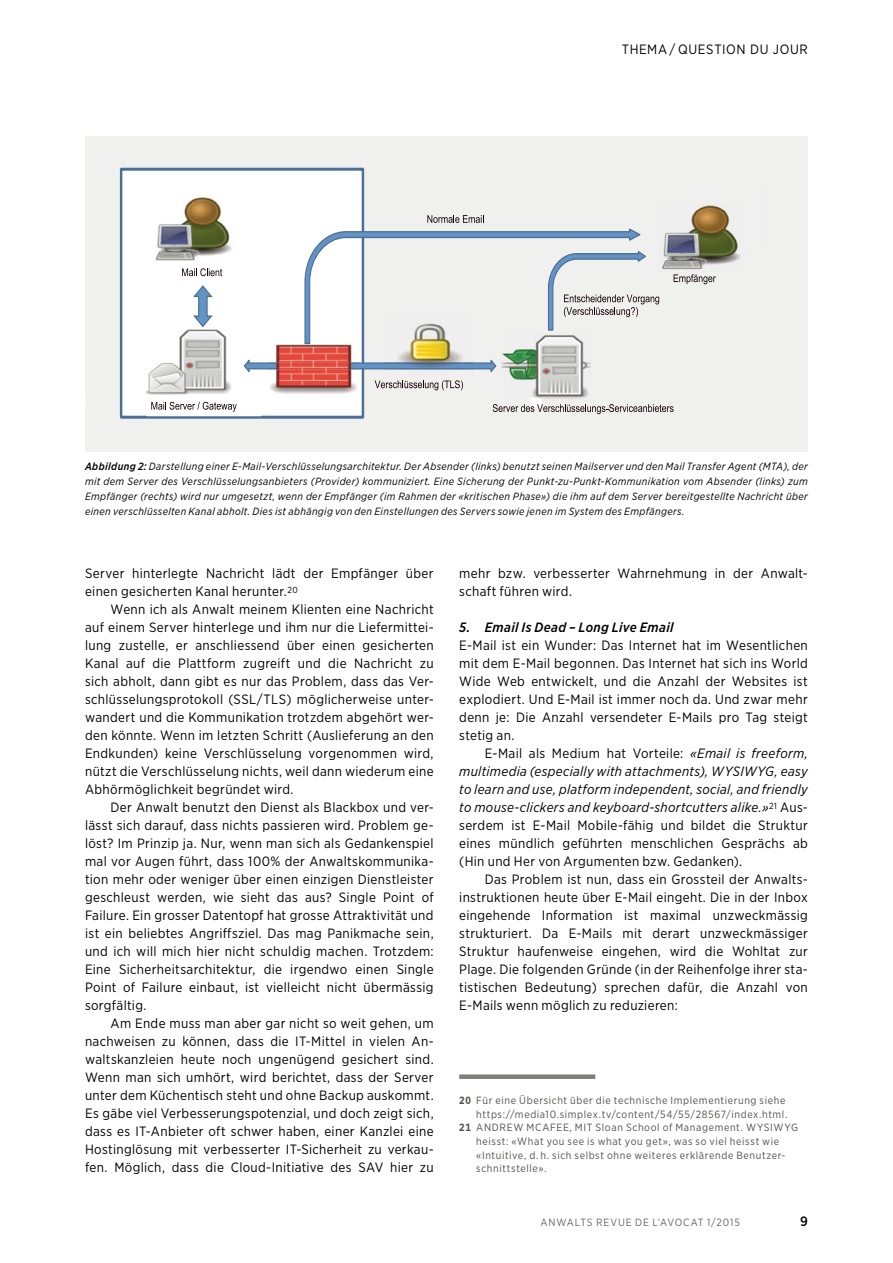
<style>
.page{position:relative;width:893px;height:1263px;background:#fff}
.page>*{position:absolute;margin:0;border:0;box-sizing:border-box;transform-origin:0 0}
.t1{font:13.5px/18px "Gotham Narrow";letter-spacing:.025em;color:#000}
.t2{font:italic 13.5px "Gotham Narrow";letter-spacing:.025em;color:#000}
.t3{font:italic 500 13.5px "Gotham Narrow";letter-spacing:.025em;color:#000}
.t4{font:13.5px "Gotham Narrow";letter-spacing:.05em;color:#000}
.t5{font:500 13.5px "Gotham Narrow";color:#000}
.t6{font:italic 10.5px/15px "Gotham Narrow";letter-spacing:.035em;color:#000;text-align:justify}
.t7{font:10.5px "Gotham Narrow";letter-spacing:.06em;color:#55524e}
.t8{font:10.5px "Gotham Narrow";letter-spacing:.08em;color:#6a6864}
.s1{font-weight:500}
.s2{font-style:italic}
.s3{font-style:normal}
.s4{font-weight:700}
</style>
<div class="page">
<div style="left:459px;top:1074px;width:136px;height:5px;background:#7f7c7a"></div>
<div style="left:85px;top:136px;width:705px;height:261px;background:#f0f0ef"></div>
<div style="left:85px;top:407px;width:705px;height:45px;background:#f0f0ef"></div>
<div style="left:121px;top:169px;width:242px;height:248px;background:#fff"></div>
<div style="left:120px;top:168px;width:244px;height:251px;border:3px solid #4c7095"></div>
<img style="left:145px;top:329px;width:87px;height:66px">
<svg style="left:193px;top:285px;width:20px;height:43px"></svg>
<img style="left:155px;top:197px;width:77px;height:64px">
<img style="left:271px;top:344px;width:84px;height:50px">
<img style="left:398px;top:345px;width:64px;height:12px">
<img style="left:501px;top:345px;width:90px;height:52px">
<img style="left:662px;top:205px;width:78px;height:65px">
<svg style="left:182px;top:268px;width:40px;height:8px"></svg>
<svg style="left:304px;top:215px;width:355px;height:130px"></svg>
<svg style="left:85px;top:397px;width:678px;height:17px"></svg>
<svg style="left:244px;top:357px;width:253px;height:33px"></svg>
<svg style="left:674px;top:274px;width:42px;height:10px"></svg>
<div style="left:763px;top:136px;width:45px;height:238px;background:#f0f0ef"></div>
<div style="left:763px;top:374px;width:45px;height:10px;background:#f0f0ef"></div>
<div style="left:763px;top:384px;width:45px;height:68px;background:#f0f0ef"></div>
<p class="t4" style="left:622px;top:41px;width:188px">THEMA / QUESTION DU JOUR</p>
<p class="t6" style="left:85px;top:458px;width:724px"><span class="s1">Abbildung 2:</span> Darstellung einer E-Mail-Verschlüsselungsarchitektur. Der Absender (links) benutzt seinen Mailserver und den Mail Transfer Agent (MTA), der mit dem Server des Verschlüsselungsanbieters (Provider) kommuniziert. Eine Sicherung der Punkt-zu-Punkt-Kommunikation vom Absender (links) zum Empfänger (rechts) wird nur umgesetzt, wenn der Empfänger (im Rahmen der «kritischen Phase») die ihm auf dem Server bereitgestellte Nachricht über einen verschlüsselten Kanal abholt. Dies ist abhängig von den Einstellungen des Servers sowie jenen im System des Empfängers.</p>
<p class="t1" style="left:85px;top:564px;width:350px">Server hinterlegte Nachricht lädt der Empfänger über</p>
<p class="t1" style="left:85px;top:582px;width:214px">einen gesicherten Kanal herunter.<sup>20</sup></p>
<p class="t1" style="left:111px;top:600px;width:325px">Wenn ich als Anwalt meinem Klienten eine Nachricht</p>
<p class="t1" style="left:85px;top:618px;width:350px">auf einem Server hinterlege und ihm nur die Liefermittei-</p>
<p class="t1" style="left:85px;top:636px;width:350px">lung zustelle, er anschliessend über einen gesicherten</p>
<p class="t1" style="left:85px;top:654px;width:350px">Kanal auf die Plattform zugreift und die Nachricht zu</p>
<p class="t1" style="left:85px;top:672px;width:350px">sich abholt, dann gibt es nur das Problem, dass das Ver-</p>
<p class="t1" style="left:85px;top:690px;width:350px">schlüsselungsprotokoll (SSL/TLS) möglicherweise unter-</p>
<p class="t1" style="left:85px;top:708px;width:350px">wandert und die Kommunikation trotzdem abgehört wer-</p>
<p class="t1" style="left:85px;top:726px;width:350px">den könnte. Wenn im letzten Schritt (Auslieferung an den</p>
<p class="t1" style="left:85px;top:744px;width:350px">Endkunden) keine Verschlüsselung vorgenommen wird,</p>
<p class="t1" style="left:85px;top:762px;width:350px">nützt die Verschlüsselung nichts, weil dann wiederum eine</p>
<p class="t1" style="left:85px;top:780px;width:210px">Abhörmöglichkeit begründet wird.</p>
<p class="t1" style="left:111px;top:798px;width:325px">Der Anwalt benutzt den Dienst als Blackbox und ver-</p>
<p class="t1" style="left:85px;top:816px;width:350px">lässt sich darauf, dass nichts passieren wird. Problem ge-</p>
<p class="t1" style="left:85px;top:834px;width:350px">löst? Im Prinzip ja. Nur, wenn man sich als Gedankenspiel</p>
<p class="t1" style="left:85px;top:852px;width:349px">mal vor Augen führt, dass 100% der Anwaltskommunika-</p>
<p class="t1" style="left:85px;top:870px;width:350px">tion mehr oder weniger über einen einzigen Dienstleister</p>
<p class="t1" style="left:85px;top:888px;width:350px">geschleust werden, wie sieht das aus? Single Point of</p>
<p class="t1" style="left:85px;top:906px;width:350px">Failure. Ein grosser Datentopf hat grosse Attraktivität und</p>
<p class="t1" style="left:85px;top:924px;width:350px">ist ein beliebtes Angriffsziel. Das mag Panikmache sein,</p>
<p class="t1" style="left:85px;top:942px;width:350px">und ich will mich hier nicht schuldig machen. Trotzdem:</p>
<p class="t1" style="left:85px;top:960px;width:350px">Eine Sicherheitsarchitektur, die irgendwo einen Single</p>
<p class="t1" style="left:85px;top:978px;width:350px">Point of Failure einbaut, ist vielleicht nicht übermässig</p>
<p class="t1" style="left:85px;top:996px;width:63px">sorgfältig.</p>
<p class="t1" style="left:111px;top:1014px;width:325px">Am Ende muss man aber gar nicht so weit gehen, um</p>
<p class="t1" style="left:85px;top:1032px;width:350px">nachweisen zu können, dass die IT-Mittel in vielen An-</p>
<p class="t1" style="left:85px;top:1050px;width:350px">waltskanzleien heute noch ungenügend gesichert sind.</p>
<p class="t1" style="left:85px;top:1068px;width:350px">Wenn man sich umhört, wird berichtet, dass der Server</p>
<p class="t1" style="left:85px;top:1086px;width:350px">unter dem Küchentisch steht und ohne Backup auskommt.</p>
<p class="t1" style="left:85px;top:1104px;width:350px">Es gäbe viel Verbesserungspotenzial, und doch zeigt sich,</p>
<p class="t1" style="left:85px;top:1122px;width:350px">dass es IT-Anbieter oft schwer haben, einer Kanzlei eine</p>
<p class="t1" style="left:85px;top:1140px;width:350px">Hostinglösung mit verbesserter IT-Sicherheit zu verkau-</p>
<p class="t1" style="left:85px;top:1158px;width:350px">fen. Möglich, dass die Cloud-Initiative des SAV hier zu</p>
<p class="t1" style="left:459px;top:564px;width:350px">mehr bzw. verbesserter Wahrnehmung in der Anwalt&shy;schaft führen wird.</p>
<p class="t3" style="left:459px;top:618px;width:216px">5. Email Is Dead – Long Live Email</p>
<p class="t1" style="left:459px;top:636px;width:350px">E-Mail ist ein Wunder: Das Internet hat im Wesentlichen</p>
<p class="t1" style="left:459px;top:654px;width:350px">mit dem E-Mail begonnen. Das Internet hat sich ins World</p>
<p class="t1" style="left:459px;top:672px;width:350px">Wide Web entwickelt, und die Anzahl der Websites ist</p>
<p class="t1" style="left:459px;top:690px;width:350px">explodiert. Und E-Mail ist immer noch da. Und zwar mehr</p>
<p class="t1" style="left:459px;top:708px;width:350px">denn je: Die Anzahl versendeter E-Mails pro Tag steigt</p>
<p class="t1" style="left:459px;top:726px;width:57px">stetig an.</p>
<p class="t1" style="left:485px;top:744px;width:325px">E-Mail als Medium hat Vorteile: <span class="s2">«Email is freeform,</span></p>
<p class="t2" style="left:459px;top:763px;width:350px">multimedia (especially with attachments), WYSIWYG, easy</p>
<p class="t2" style="left:459px;top:781px;width:350px">to learn and use, platform independent, social, and friendly</p>
<p class="t2" style="left:459px;top:799px;width:349px">to mouse-clickers and keyboard-shortcutters alike.»<sup>21</sup> <span class="s3">Aus-</span></p>
<p class="t1" style="left:459px;top:816px;width:350px">serdem ist E-Mail Mobile-fähig und bildet die Struktur</p>
<p class="t1" style="left:459px;top:834px;width:350px">eines mündlich geführten menschlichen Gesprächs ab</p>
<p class="t1" style="left:459px;top:852px;width:284px">(Hin und Her von Argumenten bzw. Gedanken).</p>
<p class="t1" style="left:485px;top:870px;width:323px">Das Problem ist nun, dass ein Grossteil der Anwalts-</p>
<p class="t1" style="left:459px;top:888px;width:350px">instruktionen heute über E-Mail eingeht. Die in der Inbox</p>
<p class="t1" style="left:459px;top:906px;width:350px">eingehende Information ist maximal unzweckmässig</p>
<p class="t1" style="left:459px;top:924px;width:350px">strukturiert. Da E-Mails mit derart unzweckmässiger</p>
<p class="t1" style="left:459px;top:942px;width:350px">Struktur haufenweise eingehen, wird die Wohltat zur</p>
<p class="t1" style="left:459px;top:960px;width:350px">Plage. Die folgenden Gründe (in der Reihenfolge ihrer sta-</p>
<p class="t1" style="left:459px;top:978px;width:350px">tistischen Bedeutung) sprechen dafür, die Anzahl von</p>
<p class="t1" style="left:459px;top:996px;width:220px">E-Mails wenn möglich zu reduzieren:</p>
<p class="t7" style="left:459px;top:1094px;width:328px"><span class="s4">20</span> Für eine Übersicht über die technische Implementierung siehe</p>
<p class="t7" style="left:476px;top:1108px;width:313px">https://media10.simplex.tv/content/54/55/28567/index.html.</p>
<p class="t7" style="left:459px;top:1121px;width:340px"><span class="s4">21</span> ANDREW MCAFEE, MIT Sloan School of Management. WYSIWYG</p>
<p class="t7" style="left:476px;top:1135px;width:304px">heisst: «What you see is what you get», was so viel heisst wie</p>
<p class="t7" style="left:476px;top:1148px;width:311px">«Intuitive, d. h. sich selbst ohne weiteres erklärende Benutzer-</p>
<p class="t7" style="left:476px;top:1162px;width:72px">schnittstelle».</p>
<p class="t8" style="left:541px;top:1216px;width:201px">ANWALTS REVUE DE L’AVOCAT 1/2015</p>
<p class="t5" style="left:800px;top:1213px;width:9px">9</p>
</div>
